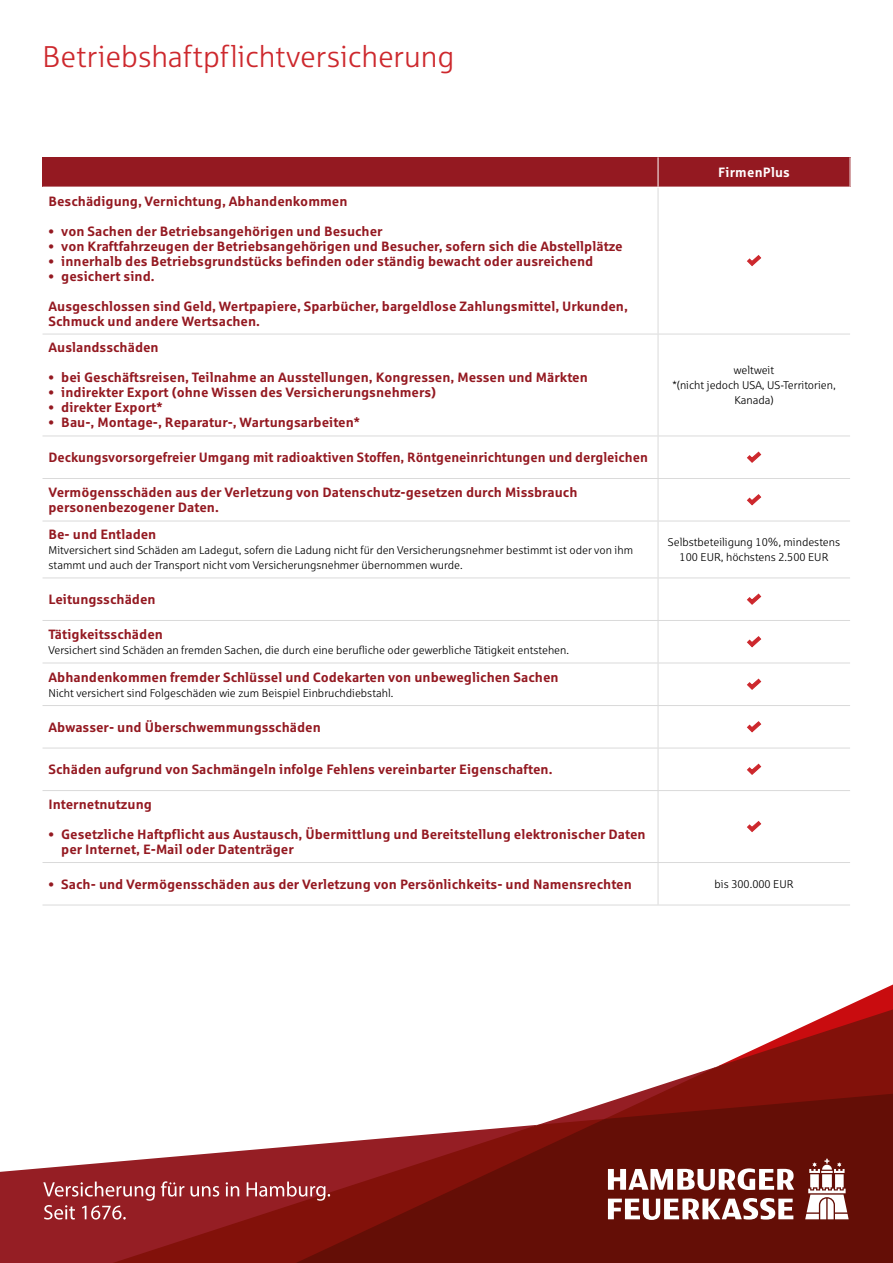
<style>
.page{position:relative;width:893px;height:1263px;background:#fff}
.page>*{position:absolute;margin:0;border:0;box-sizing:border-box;transform-origin:0 0}
.t1{font:30px "Sparkasse Lt";color:#cd282d}
.t2{font:700 13.5px/15px "Sparkasse Rg";color:#941921}
.t3{font:700 13.5px "Sparkasse Rg";letter-spacing:.015em;color:#fff}
.t4{font:11.25px/15px "Sparkasse Lt";color:#000;text-align:center}
.s1{font-family:"Sparkasse Lt";font-weight:400}
</style>
<div class="page">
<svg style="left:813px;top:984px;width:80px;height:38px"></svg>
<svg style="left:0;top:1022px;width:893px;height:241px"></svg>
<svg style="left:805px;top:1159px;width:44px;height:60px"></svg>
<svg style="left:608px;top:1168px;width:186px;height:22px"></svg>
<svg style="left:608px;top:1198px;width:185px;height:22px"></svg>
<svg style="left:161px;top:1181px;width:23px;height:15px"></svg>
<svg style="left:191px;top:1186px;width:28px;height:10px"></svg>
<svg style="left:226px;top:1182px;width:13px;height:14px"></svg>
<svg style="left:247px;top:1181px;width:83px;height:20px;background:#aa4d51"></svg>
<svg style="left:43px;top:1181px;width:112px;height:38px;background:#a8464b"></svg>
<div style="left:43px;top:157px;width:615px;height:30px;background:#941921"></div>
<div style="left:658px;top:157px;width:192px;height:30px;background:#941921"></div>
<hr style="left:43px;top:334px;width:615px;height:1px;background:#dadada">
<hr style="left:658px;top:334px;width:192px;height:1px;background:#dadada">
<hr style="left:658px;top:334px;width:1px;height:102px;background:#dadada">
<hr style="left:43px;top:436px;width:615px;height:1px;background:#dadada">
<hr style="left:658px;top:436px;width:192px;height:1px;background:#dadada">
<hr style="left:658px;top:436px;width:1px;height:42px;background:#dadada">
<hr style="left:658px;top:478px;width:192px;height:1px;background:#dadada">
<hr style="left:658px;top:479px;width:1px;height:42px;background:#dadada">
<hr style="left:43px;top:521px;width:615px;height:1px;background:#dadada">
<hr style="left:658px;top:521px;width:192px;height:1px;background:#dadada">
<hr style="left:658px;top:521px;width:1px;height:57px;background:#dadada">
<hr style="left:43px;top:578px;width:615px;height:1px;background:#dadada">
<hr style="left:658px;top:578px;width:192px;height:1px;background:#dadada">
<hr style="left:658px;top:578px;width:1px;height:42px;background:#dadada">
<hr style="left:658px;top:620px;width:192px;height:1px;background:#dadada">
<hr style="left:658px;top:621px;width:1px;height:42px;background:#dadada">
<hr style="left:43px;top:663px;width:615px;height:1px;background:#dadada">
<hr style="left:658px;top:663px;width:192px;height:1px;background:#dadada">
<hr style="left:658px;top:663px;width:1px;height:42px;background:#dadada">
<hr style="left:43px;top:705px;width:615px;height:1px;background:#dadada">
<hr style="left:658px;top:705px;width:192px;height:1px;background:#dadada">
<hr style="left:658px;top:706px;width:1px;height:42px;background:#dadada">
<hr style="left:43px;top:748px;width:615px;height:1px;background:#dadada">
<hr style="left:658px;top:748px;width:192px;height:1px;background:#dadada">
<hr style="left:658px;top:748px;width:1px;height:42px;background:#dadada">
<hr style="left:43px;top:790px;width:615px;height:1px;background:#dadada">
<hr style="left:658px;top:790px;width:192px;height:1px;background:#dadada">
<hr style="left:658px;top:791px;width:1px;height:71px;background:#dadada">
<hr style="left:43px;top:862px;width:615px;height:1px;background:#dadada">
<hr style="left:658px;top:862px;width:192px;height:1px;background:#dadada">
<hr style="left:658px;top:863px;width:1px;height:42px;background:#dadada">
<hr style="left:43px;top:905px;width:615px;height:1px;background:#dadada">
<hr style="left:658px;top:905px;width:192px;height:1px;background:#dadada">
<hr style="left:658px;top:187px;width:1px;height:147px;background:#dadada">
<hr style="left:43px;top:478px;width:615px;height:1px;background:#dadada">
<hr style="left:43px;top:620px;width:615px;height:1px;background:#dadada">
<hr style="left:658px;top:157px;width:1px;height:30px;background:#fff">
<hr style="left:658px;top:187px;width:192px;height:1px;background:#fff">
<svg style="left:747px;top:255px;width:15px;height:12px"></svg>
<svg style="left:747px;top:451px;width:15px;height:12px"></svg>
<svg style="left:747px;top:494px;width:15px;height:12px"></svg>
<svg style="left:747px;top:593px;width:15px;height:12px"></svg>
<svg style="left:747px;top:636px;width:15px;height:12px"></svg>
<svg style="left:747px;top:678px;width:15px;height:12px"></svg>
<svg style="left:747px;top:721px;width:15px;height:12px"></svg>
<svg style="left:747px;top:763px;width:15px;height:12px"></svg>
<svg style="left:747px;top:821px;width:15px;height:11px"></svg>
<h1 class="t1" style="left:43px;top:39px;width:413px">Betriebshaftpflichtversicherung</h1>
<p class="t2" style="left:49px;top:193px;width:300px">Beschädigung, Vernichtung, Abhandenkommen</p>
<p class="t2" style="left:49px;top:223px;width:336px"><span class="s1">•</span> von Sachen der Betriebsangehörigen und Besucher</p>
<p class="t2" style="left:49px;top:238px;width:576px"><span class="s1">•</span> von Kraftfahrzeugen der Betriebsangehörigen und Besucher, sofern sich die Abstellplätze</p>
<p class="t2" style="left:49px;top:253px;width:546px"><span class="s1">•</span> innerhalb des Betriebsgrundstücks befinden oder ständig bewacht oder ausreichend</p>
<p class="t2" style="left:49px;top:268px;width:108px"><span class="s1">•</span> gesichert sind.</p>
<p class="t2" style="left:49px;top:298px;width:581px">Ausgeschlossen sind Geld, Wertpapiere, Sparbücher, bargeldlose Zahlungsmittel, Urkunden,<br>Schmuck und andere Wertsachen.</p>
<p class="t2" style="left:49px;top:340px;width:112px">Auslandsschäden</p>
<p class="t2" style="left:49px;top:370px;width:541px"><span class="s1">•</span> bei Geschäftsreisen, Teilnahme an Ausstellungen, Kongressen, Messen und Märkten</p>
<p class="t2" style="left:49px;top:385px;width:389px"><span class="s1">•</span> indirekter Export (ohne Wissen des Versicherungsnehmers)</p>
<p class="t2" style="left:49px;top:400px;width:115px"><span class="s1">•</span> direkter Export*</p>
<p class="t2" style="left:49px;top:415px;width:313px"><span class="s1">•</span> Bau-, Montage-, Reparatur-, Wartungsarbeiten*</p>
<p class="t3" style="left:718px;top:164px;width:73px">FirmenPlus</p>
<p class="t4" style="left:672px;top:362px;width:165px">weltweit<br>*(nicht jedoch USA, US-Territorien,<br>Kanada)</p>
<p class="t2" style="left:49px;top:449px;width:601px">Deckungsvorsorgefreier Umgang mit radioaktiven Stoffen, Röntgeneinrichtungen und dergleichen</p>
<p class="t2" style="left:49px;top:484px;width:530px">Vermögensschäden aus der Verletzung von Datenschutz-gesetzen durch Missbrauch personenbezogener Daten.</p>
<p class="t2" style="left:49px;top:527px;width:109px">Be- und Entladen</p>
<p class="t4" style="left:49px;top:543px;width:586px;text-align:left">Mitversichert sind Schäden am Ladegut, sofern die Ladung nicht für den Versicherungsnehmer bestimmt ist oder von ihm stammt und auch der Transport nicht vom Versicherungsnehmer übernommen wurde.</p>
<p class="t4" style="left:668px;top:534px;width:174px">Selbstbeteiligung 10%, mindestens<br>100 EUR, höchstens 2.500 EUR</p>
<p class="t2" style="left:49px;top:591px;width:109px">Leitungsschäden</p>
<p class="t2" style="left:49px;top:626px;width:116px">Tätigkeitsschäden</p>
<p class="t4" style="left:49px;top:643px;width:522px">Versichert sind Schäden an fremden Sachen, die durch eine berufliche oder gewerbliche Tätigkeit entstehen.</p>
<p class="t2" style="left:49px;top:669px;width:512px">Abhandenkommen fremder Schlüssel und Codekarten von unbeweglichen Sachen</p>
<p class="t4" style="left:49px;top:685px;width:346px">Nicht versichert sind Folgeschäden wie zum Beispiel Einbruchdiebstahl.</p>
<p class="t2" style="left:49px;top:719px;width:274px">Abwasser- und Überschwemmungsschäden</p>
<p class="t2" style="left:49px;top:761px;width:505px">Schäden aufgrund von Sachmängeln infolge Fehlens vereinbarter Eigenschaften.</p>
<p class="t2" style="left:49px;top:796px;width:105px">Internetnutzung</p>
<p class="t2" style="left:61px;top:826px;width:586px;text-indent:-13px"><span class="s1">•</span> Gesetzliche Haftpflicht aus Austausch, Übermittlung und Bereitstellung elektronischer Daten per Internet, E-Mail oder Datenträger</p>
<p class="t2" style="left:49px;top:876px;width:585px"><span class="s1">•</span> Sach- und Vermögensschäden aus der Verletzung von Persönlichkeits- und Namensrechten</p>
<p class="t4" style="left:714px;top:876px;width:81px">bis 300.000 EUR</p>
</div>
